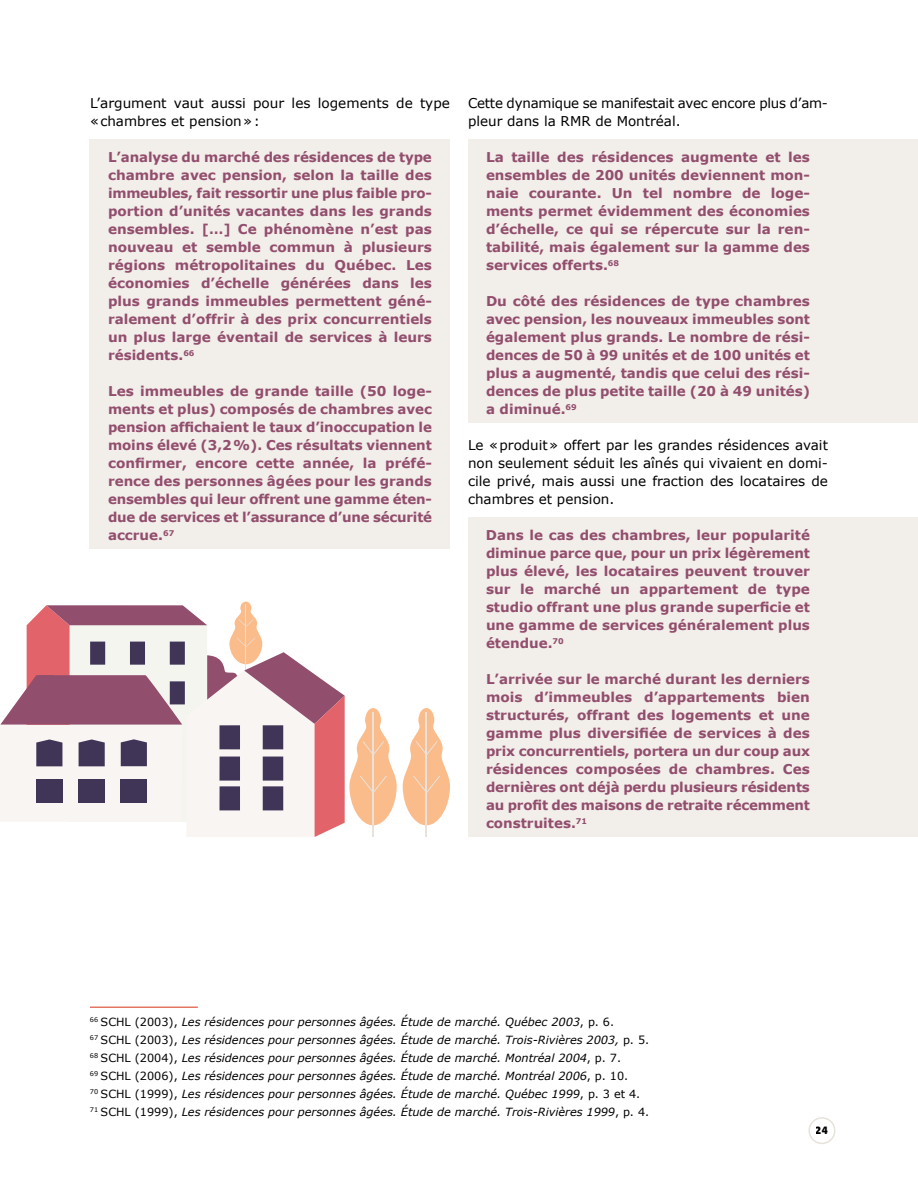
<style>
.page{position:relative;width:918px;height:1188px;background:#fff}
.page>*{position:absolute;margin:0;border:0;box-sizing:border-box;transform-origin:0 0}
.t1{font:700 13.5px/18px "Verdana";color:#924e6d;text-align:justify}
.t2{font:13.5px/18px "Verdana";color:#000}
.t3{font:900 12px "Freight Sans Pro";color:#000}
.t4{font:italic 11.25px/18px "Verdana";color:#000}
.s1{font-style:normal}
</style>
<div class="page">
<div style="left:468px;top:518px;width:450px;height:319px;background:#f2eeea"></div>
<div style="left:90px;top:140px;width:360px;height:409px;background:#f2eeea"></div>
<div style="left:468px;top:140px;width:450px;height:283px;background:#f2eeea"></div>
<hr style="left:90px;top:1006px;width:108px;height:2px;background:#e57663">
<hr style="left:426px;top:713px;width:1px;height:124px;background:#e8e2da">
<svg style="left:403px;top:708px;width:47px;height:117px"></svg>
<svg style="left:0;top:602px;width:397px;height:235px"></svg>
<div style="left:808px;top:1117px;width:27px;height:27px;border:2px solid #e8e2da;border-radius:50%"></div>
<p class="t2" style="left:90px;top:94px;width:362px">L’argument vaut aussi pour les logements de type «chambres et pension»:</p>
<p class="t1" style="left:108px;top:148px;width:326px">L’analyse du marché des résidences de type chambre avec pension, selon la taille des immeubles, fait ressortir une plus faible pro&shy;portion d’unités vacantes dans les grands ensembles. […] Ce phénomène n’est pas nouveau et semble commun à plusieurs régions métropolitaines du Québec. Les économies d’échelle générées dans les plus grands immeubles permettent géné&shy;ralement d’offrir à des prix concurrentiels un plus large éventail de services à leurs résidents.<sup>66</sup></p>
<p class="t1" style="left:108px;top:382px;width:326px">Les immeubles de grande taille (50 loge&shy;ments et plus) composés de chambres avec pension affichaient le taux d’inoccupation le moins élevé (3,2%). Ces résultats viennent confirmer, encore cette année, la préfé&shy;rence des personnes âgées pour les grands ensembles qui leur offrent une gamme éten&shy;due de services et l’assurance d’une sécurité accrue.<sup>67</sup></p>
<p class="t2" style="left:468px;top:94px;width:362px">Cette dynamique se manifestait avec encore plus d’am&shy;pleur dans la RMR de Montréal.</p>
<p class="t1" style="left:486px;top:148px;width:326px">La taille des résidences augmente et les ensembles de 200 unités deviennent mon&shy;naie courante. Un tel nombre de loge&shy;ments permet évidemment des économies d’échelle, ce qui se répercute sur la ren&shy;tabilité, mais également sur la gamme des services offerts.<sup>68</sup></p>
<p class="t1" style="left:486px;top:292px;width:326px">Du côté des résidences de type chambres avec pension, les nouveaux immeubles sont également plus grands. Le nombre de rési&shy;dences de 50 à 99 unités et de 100 unités et plus a augmenté, tandis que celui des rési&shy;dences de plus petite taille (20 à 49 unités) a diminué.<sup>69</sup></p>
<p class="t2" style="left:468px;top:436px;width:362px;text-align:justify">Le «produit» offert par les grandes résidences avait non seulement séduit les aînés qui vivaient en domi&shy;cile privé, mais aussi une fraction des locataires de chambres et pension.</p>
<p class="t1" style="left:486px;top:526px;width:326px">Dans le cas des chambres, leur popularité diminue parce que, pour un prix légèrement plus élevé, les locataires peuvent trouver sur le marché un appartement de type studio offrant une plus grande superficie et une gamme de services généralement plus étendue.<sup>70</sup></p>
<p class="t1" style="left:486px;top:670px;width:326px">L’arrivée sur le marché durant les derniers mois d’immeubles d’appartements bien structurés, offrant des logements et une gamme plus diversifiée de services à des prix concurrentiels, portera un dur coup aux résidences composées de chambres. Ces dernières ont déjà perdu plusieurs résidents au profit des maisons de retraite récemment construites.<sup>71</sup></p>
<p class="t4" style="left:90px;top:1013px;width:561px"><sup>66</sup> <span class="s1">SCHL (2003),</span> Les résidences pour personnes âgées. Étude de marché. Québec 2003<span class="s1">, p. 6.<br></span><sup>67</sup> <span class="s1">SCHL (2003),</span> Les résidences pour personnes âgées. Étude de marché. Trois-Rivières 2003, <span class="s1">p. 5.<br></span><sup>68</sup> <span class="s1">SCHL (2004),</span> Les résidences pour personnes âgées. Étude de marché. Montréal 2004<span class="s1">, p. 7.<br></span><sup>69</sup> <span class="s1">SCHL (2006),</span> Les résidences pour personnes âgées. Étude de marché. Montréal 2006<span class="s1">, p. 10.<br></span><sup>70</sup> <span class="s1">SCHL (1999),</span> Les résidences pour personnes âgées. Étude de marché. Québec 1999<span class="s1">, p. 3 et 4.<br></span><sup>71</sup> <span class="s1">SCHL (1999),</span> Les résidences pour personnes âgées. Étude de marché. Trois-Rivières 1999<span class="s1">, p. 4.</span></p>
<p class="t3" style="left:816px;top:1122px;width:13px">24</p>
</div>
